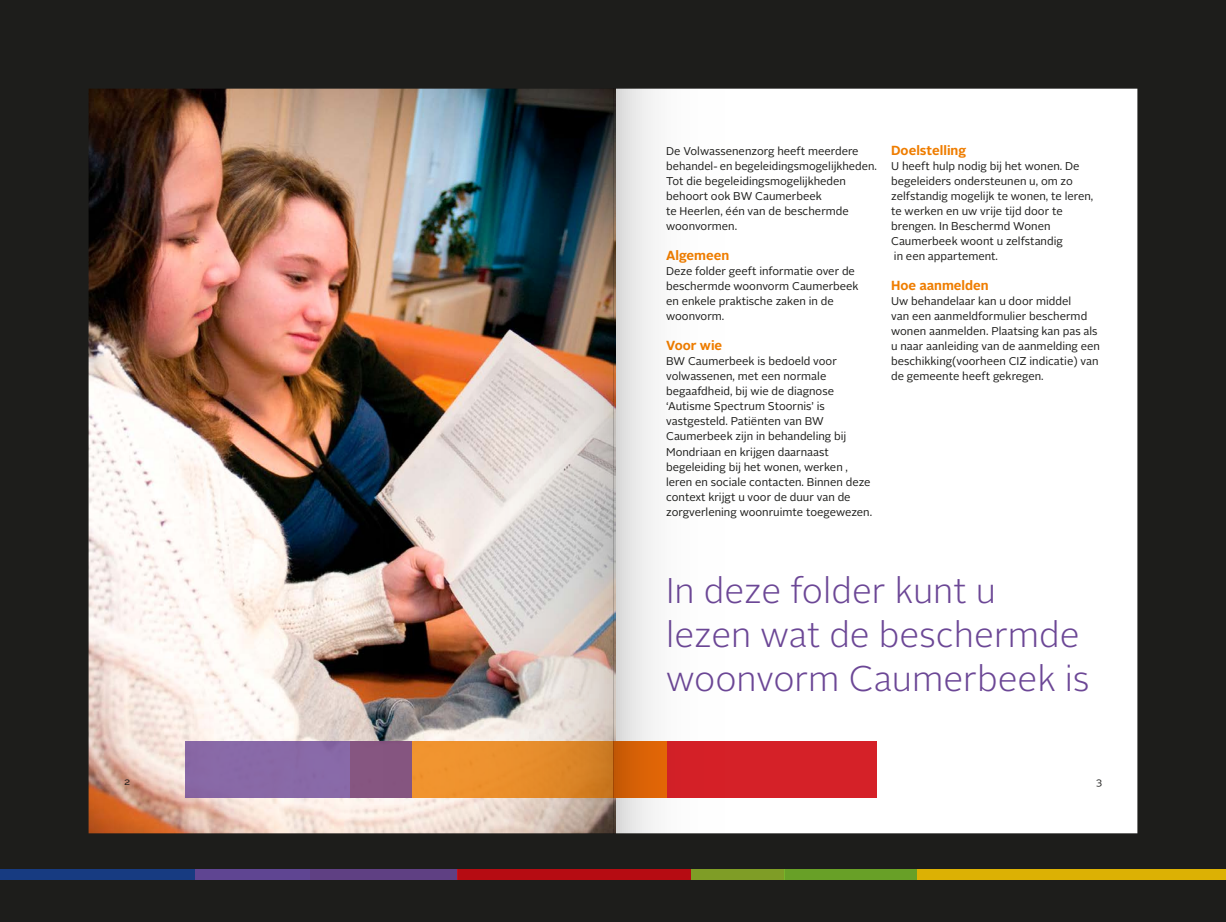
<style>
.page{position:relative;width:1226px;height:922px;background:#fff}
.page>*{position:absolute;margin:0;border:0;box-sizing:border-box;transform-origin:0 0}
.Citaat{font:300 35.62px "Alright Sans";color:#6c4796}
.Binnenwerk_tekst_Ora{font:700 13.12px "Alright Sans";color:#ef7d00}
.Basis_tekst_ALGEMEEN{font:700 13.12px "Alright Sans";color:#ef7d00}
.Basis_tekst_ALGEMEEN-2{font:11.25px/15px "Alright Sans";color:#1d1d1b}
.Basis_tekst_OUDEREN{font:10px "Alright Sans";color:#1d1d1b}
</style>
<div class="page">
<div style="left:0;top:0;width:1226px;height:921px;background:#1d1d1b"></div>
<div style="left:0;top:868px;width:310px;height:11px;background:#173b81"></div>
<div style="left:310px;top:868px;width:147px;height:11px;background:#5f4083"></div>
<div style="left:457px;top:868px;width:328px;height:11px;background:#b60c12"></div>
<div style="left:785px;top:868px;width:132px;height:11px;background:#68a027"></div>
<div style="left:917px;top:868px;width:309px;height:11px;background:#dcb104"></div>
<div style="left:691px;top:868px;width:94px;height:11px;background:#7f9d26"></div>
<div style="left:195px;top:868px;width:115px;height:11px;background:#5f4592"></div>
<img style="left:89px;top:89px;width:524px;height:744px">
<svg style="left:613px;top:89px;width:524px;height:744px"></svg>
<p class="Basis_tekst_ALGEMEEN-2" style="left:666px;top:144px;width:194px">De Volwassenenzorg heeft meerdere</p>
<p class="Basis_tekst_ALGEMEEN-2" style="left:666px;top:159px;width:212px">behandel- en begeleidingsmogelijkheden.</p>
<p class="Basis_tekst_ALGEMEEN-2" style="left:666px;top:174px;width:181px">Tot die begeleidingsmogelijkheden</p>
<p class="Basis_tekst_ALGEMEEN-2" style="left:666px;top:189px;width:157px">behoort ook BW Caumerbeek</p>
<p class="Basis_tekst_ALGEMEEN-2" style="left:666px;top:204px;width:184px">te Heerlen, één van de beschermde</p>
<p class="Basis_tekst_ALGEMEEN-2" style="left:666px;top:219px;width:73px">woonvormen.</p>
<p class="Binnenwerk_tekst_Ora" style="left:666px;top:246px;width:65px">Algemeen</p>
<p class="Basis_tekst_ALGEMEEN-2" style="left:666px;top:264px;width:190px">Deze folder geeft informatie over de</p>
<p class="Basis_tekst_ALGEMEEN-2" style="left:666px;top:279px;width:194px">beschermde woonvorm Caumerbeek</p>
<p class="Basis_tekst_ALGEMEEN-2" style="left:666px;top:294px;width:169px">en enkele praktische zaken in de</p>
<p class="Basis_tekst_ALGEMEEN-2" style="left:666px;top:309px;width:60px">woonvorm.</p>
<p class="Basis_tekst_ALGEMEEN" style="left:666px;top:336px;width:58px">Voor wie</p>
<p class="Basis_tekst_ALGEMEEN-2" style="left:666px;top:354px;width:172px">BW Caumerbeek is bedoeld voor</p>
<p class="Basis_tekst_ALGEMEEN-2" style="left:666px;top:369px;width:162px">volwassenen, met een normale</p>
<p class="Basis_tekst_ALGEMEEN-2" style="left:666px;top:384px;width:169px">begaafdheid, bij wie de diagnose</p>
<p class="Basis_tekst_ALGEMEEN-2" style="left:666px;top:399px;width:160px">‘Autisme Spectrum Stoornis’ is</p>
<p class="Basis_tekst_ALGEMEEN-2" style="left:666px;top:414px;width:208px">vastgesteld. Patiënten van BW Caumerbeek zijn in behandeling bij Mondriaan en krijgen daarnaast begeleiding bij het wonen, werken , leren en sociale contacten. Binnen deze context krijgt u voor de duur van de zorgverlening woonruimte toegewezen.</p>
<p class="Binnenwerk_tekst_Ora" style="left:891px;top:141px;width:77px">Doelstelling</p>
<p class="Basis_tekst_ALGEMEEN-2" style="left:891px;top:159px;width:190px">U heeft hulp nodig bij het wonen. De</p>
<p class="Basis_tekst_ALGEMEEN-2" style="left:891px;top:174px;width:183px">begeleiders ondersteunen u, om zo</p>
<p class="Basis_tekst_ALGEMEEN-2" style="left:891px;top:189px;width:204px">zelfstandig mogelijk te wonen, te leren, te werken en uw vrije tijd door te brengen. In Beschermd Wonen<br>Caumerbeek woont u zelfstandig<br>in een appartement.</p>
<p class="Binnenwerk_tekst_Ora" style="left:891px;top:276px;width:99px">Hoe aanmelden</p>
<p class="Basis_tekst_ALGEMEEN-2" style="left:891px;top:294px;width:210px">Uw behandelaar kan u door middel<br>van een aanmeldformulier beschermd wonen aanmelden. Plaatsing kan pas als u naar aanleiding van de aanmelding een beschikking(voorheen CIZ indicatie) van de gemeente heeft gekregen.</p>
<p class="Citaat" style="left:666px;top:566px;width:331px">In deze folder kunt u</p>
<p class="Citaat" style="left:666px;top:610px;width:415px">lezen wat de beschermde</p>
<p class="Citaat" style="left:666px;top:654px;width:425px">woonvorm Caumerbeek is</p>
<p class="Basis_tekst_OUDEREN" style="left:124px;top:774px;width:8px">2</p>
<p class="Basis_tekst_OUDEREN" style="left:1096px;top:774px;width:7px">3</p>
</div>
